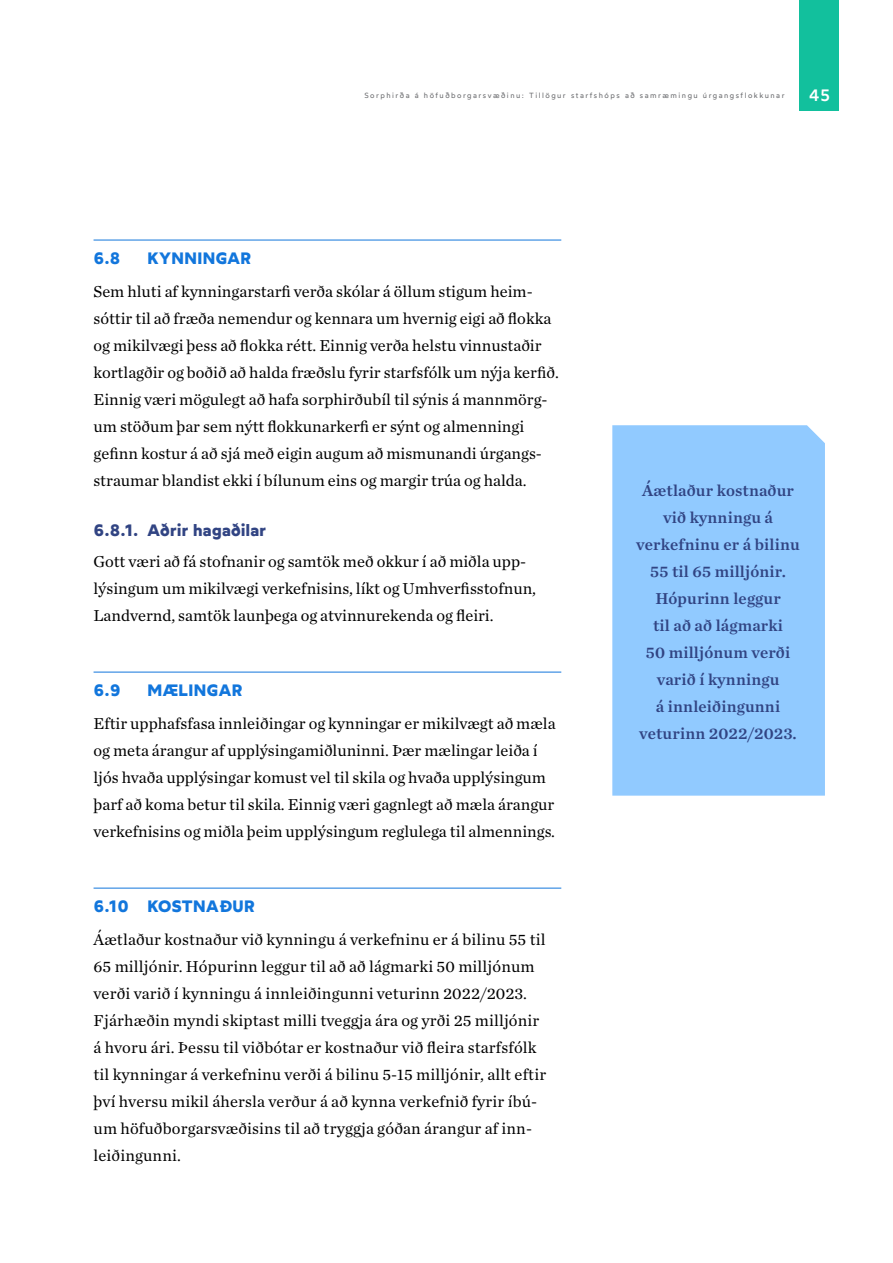
<style>
.page{position:relative;width:893px;height:1263px;background:#fff}
.page>*{position:absolute;margin:0;border:0;box-sizing:border-box;transform-origin:0 0}
.t1{font:16.5px/27px "Chronicle Text G1";color:#000}
.t2{font:16.5px/27px "Chronicle Text G1 Semi";letter-spacing:.01em;color:#314483;text-align:center}
.t3{font:700 16.5px "Wotfard";letter-spacing:.025em;color:#1276dc}
.t4{font:700 16.5px "Wotfard";letter-spacing:.025em;color:#314483}
.t5{font:500 16.5px "Wotfard";color:#fff}
.t6{font:7.5px "Wotfard";letter-spacing:.2em;color:#6d6e71}
</style>
<div class="page">
<div style="left:799px;top:0;width:40px;height:111px;background:#12c09d"></div>
<hr style="left:94px;top:240px;width:467px;height:1px;background:#1276dc">
<hr style="left:94px;top:672px;width:467px;height:1px;background:#1276dc">
<hr style="left:94px;top:888px;width:467px;height:1px;background:#1276dc">
<div style="left:612px;top:425px;width:213px;height:371px;background:#91caff"></div>
<p class="t6" style="left:364px;top:91px;width:422px">Sorphirða á höfuðborgarsvæðinu: Tillögur starfshóps að samræmingu úrgangsflokkunar</p>
<p class="t5" style="left:809px;top:84px;width:23px">45</p>
<p class="t3" style="left:94px;top:248px;width:147px">6.8 KYNNINGAR</p>
<p class="t1" style="left:94px;top:277px;width:467px">Sem hluti af kynningarstarfi verða skólar á öllum stigum heim&shy;sóttir til að fræða nemendur og kennara um hvernig eigi að flokka og mikilvægi þess að flokka rétt. Einnig verða helstu vinnustaðir kortlagðir og boðið að halda fræðslu fyrir starfsfólk um nýja kerfið.<br>Einnig væri mögulegt að hafa sorphirðubíl til sýnis á mannmörg&shy;um stöðum þar sem nýtt flokkunarkerfi er sýnt og almenningi gefinn kostur á að sjá með eigin augum að mismunandi úrgangs&shy;straumar blandist ekki í bílunum eins og margir trúa og halda.</p>
<p class="t4" style="left:94px;top:519px;width:174px">6.8.1. Aðrir hagaðilar</p>
<p class="t1" style="left:94px;top:547px;width:444px">Gott væri að fá stofnanir og samtök með okkur í að miðla upp&shy;lýsingum um mikilvægi verkefnisins, líkt og Umhverfisstofnun,<br>Landvernd, samtök launþega og atvinnurekenda og fleiri.</p>
<p class="t3" style="left:94px;top:680px;width:29px">6.9</p>
<p class="t3" style="left:148px;top:680px;width:84px">MÆLINGAR</p>
<p class="t1" style="left:94px;top:709px;width:464px">Eftir upphafsfasa innleiðingar og kynningar er mikilvægt að mæla og meta árangur af upplýsingamiðluninni. Þær mælingar leiða í ljós hvaða upplýsingar komust vel til skila og hvaða upplýsingum þarf að koma betur til skila. Einnig væri gagnlegt að mæla árangur verkefnisins og miðla þeim upplýsingum reglulega til almennings.</p>
<p class="t3" style="left:94px;top:896px;width:51px">6.10 KO</p>
<p class="t3" style="left:172px;top:896px;width:35px">STNAÐUR</p>
<p class="t1" style="left:94px;top:925px;width:454px">Áætlaður kostnaður við kynningu á verkefninu er á bilinu 55 til 65 milljónir. Hópurinn leggur til að að lágmarki 50 milljónum verði varið í kynningu á innleiðingunni veturinn 2022/2023.<br>Fjárhæðin myndi skiptast milli tveggja ára og yrði 25 milljónir á hvoru ári. Þessu til viðbótar er kostnaður við fleira starfsfólk til kynningar á verkefninu verði á bilinu 5-15 milljónir, allt eftir því hversu mikil áhersla verður á að kynna verkefnið fyrir íbú&shy;um höfuðborgarsvæðisins til að tryggja góðan árangur af inn&shy;leiðingunni.</p>
<p class="t2" style="left:636px;top:476px;width:165px">Áætlaður kostnaður við kynningu á verkefninu er á bilinu<br>55 til 65 milljónir.<br>Hópurinn leggur<br>til að að lágmarki<br>50 milljónum verði varið í kynningu<br>á innleiðingunni veturinn 2022/2023.</p>
</div>
